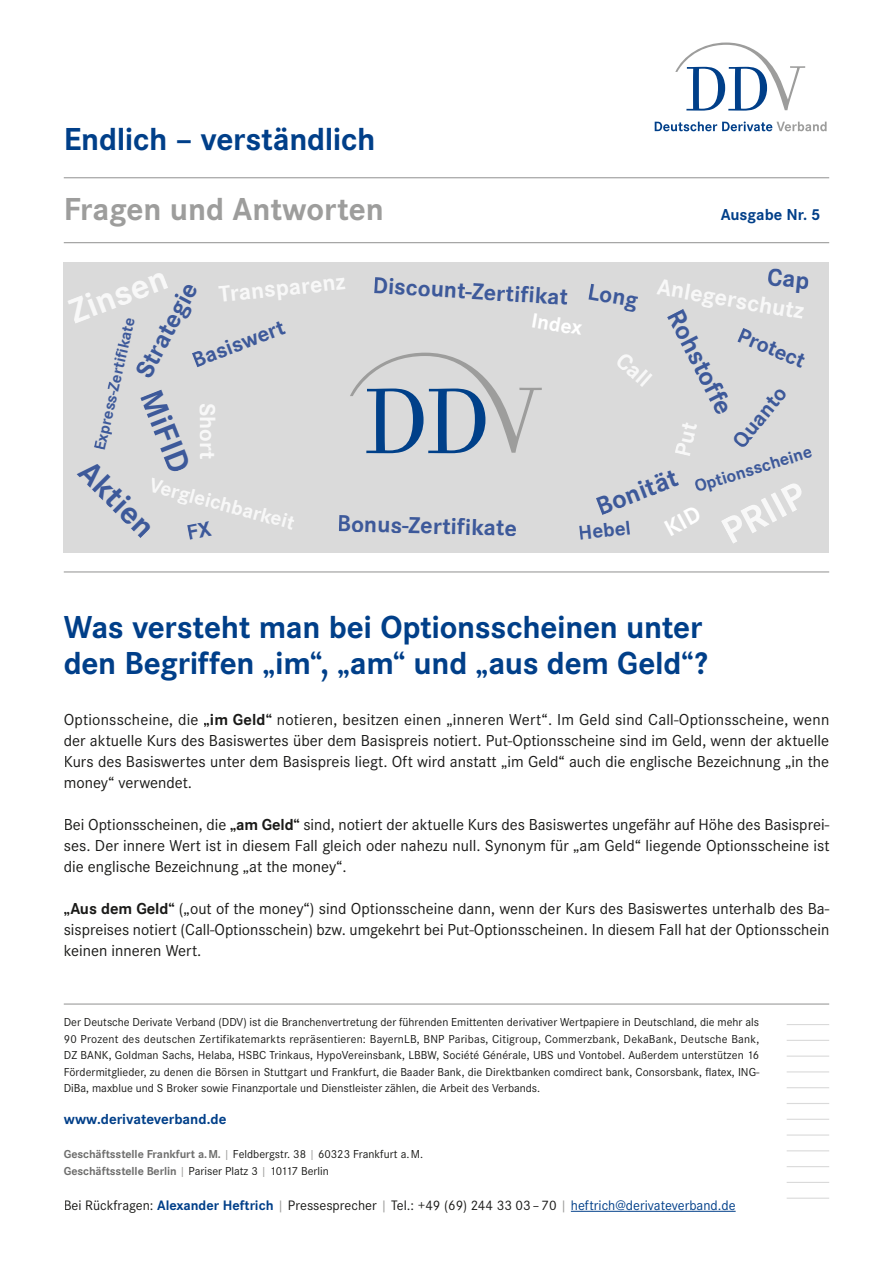
<style>
.page{position:relative;width:893px;height:1263px;background:#fff}
.page>*{position:absolute;margin:0;border:0;box-sizing:border-box;transform-origin:0 0}
.t1{font:700 39px "Corporate STOT";color:#f8f8f8}
.t2{font:700 36px "Corporate STOT";color:#f8f8f8}
.t3{font:700 34.05px "Corporate STOT";color:#3d599a}
.t4{font:700 33px/36px "Corporate STOT";letter-spacing:-.01em;color:#003f89}
.t5{font:700 33px "Corporate STOT";color:#9d9d9c}
.t6{font:700 33px "Corporate STOT";color:#3d599a}
.t7{font:700 27px "Corporate STOT";color:#3d599a}
.t8{font:700 26.25px "Corporate STOT";color:#3d599a}
.t9{font:700 24px "Corporate STOT";color:#3d599a}
.t10{font:700 24px "Corporate STOT";color:#f8f8f8}
.t11{font:700 23.55px "Corporate STOT";letter-spacing:-.005em;color:#f8f8f8}
.t12{font:700 22.5px "Corporate STOT";color:#3d599a}
.t13{font:700 21.45px "Corporate STOT";color:#fff}
.t14{font:700 21px "Corporate STOT";color:#f8f8f8}
.t15{font:700 21px "Corporate STOT";color:#3d599a}
.t16{font:700 18px "Corporate STOT";color:#3d599a}
.t17{font:16.5px/21px "Corporate STOT";color:#1a1a18;text-align:justify}
.t18{font:700 16.5px "Corporate STOT";color:#3d599a}
.t19{font:700 16.5px "Corporate STOT";color:#003f89}
.t20{font:700 15px "Corporate STOT";color:#003f89}
.t21{font:14.25px "Corporate STOT";color:#1a1a18}
.t22{font:12px/16.5px "Corporate STOT";color:#1a1a18;text-align:justify}
.s1{font-weight:700}
.s2{font-weight:700;color:#6f6f6e}
.s3{color:#9d9d9c}
.s4{font-weight:700;color:#003f89}
.s5{color:#003f89}
</style>
<div class="page">
<div style="left:64px;top:263px;width:765px;height:290px;background:#dadada"></div>
<hr style="left:64px;top:177px;width:765px;height:1px;background:#9d9d9c">
<hr style="left:64px;top:242px;width:765px;height:1px;background:#9d9d9c">
<svg style="left:675px;top:43px;width:130px;height:68px"></svg>
<svg style="left:655px;top:121px;width:172px;height:10px"></svg>
<hr style="left:787px;top:1024px;width:42px;height:1px;background:#dadada">
<hr style="left:787px;top:1150px;width:42px;height:1px;background:#dadada">
<hr style="left:787px;top:1087px;width:42px;height:1px;background:#dadada">
<hr style="left:787px;top:1055px;width:42px;height:2px;background:#dadada">
<hr style="left:787px;top:1182px;width:42px;height:1px;background:#dadada">
<hr style="left:787px;top:1119px;width:42px;height:1px;background:#dadada">
<hr style="left:787px;top:1040px;width:42px;height:1px;background:#dadada">
<hr style="left:787px;top:1166px;width:42px;height:1px;background:#dadada">
<hr style="left:787px;top:1103px;width:42px;height:1px;background:#dadada">
<hr style="left:787px;top:1071px;width:42px;height:1px;background:#dadada">
<hr style="left:787px;top:1197px;width:42px;height:2px;background:#dadada">
<hr style="left:787px;top:1134px;width:42px;height:1px;background:#dadada">
<hr style="left:64px;top:1003px;width:765px;height:1px;background:#9d9d9c">
<hr style="left:571px;top:1211px;width:165px;height:1px;background:#003f89">
<hr style="left:64px;top:571px;width:765px;height:1px;background:#9d9d9c">
<svg style="left:350px;top:352px;width:192px;height:102px"></svg>
<h3 class="t4" style="left:64px;top:122px;width:313px">Endlich – verständlich</h3>
<h3 class="t5" style="left:64px;top:191px;width:322px">Fragen und Antworten</h3>
<p class="t19" style="left:721px;top:205px;width:101px">Ausgabe Nr. 5</p>
<h2 class="t2" style="left:63px;top:293px;width:104px;rotate:-21deg">Zinsen</h2>
<h3 class="t9" style="left:374px;top:270px;width:197px;rotate:4deg">Discount-Zertifikat</h3>
<h3 class="t10" style="left:217px;top:281px;width:129px;rotate:-6deg">Transparenz</h3>
<h3 class="t10" style="left:660px;top:272px;width:150px;rotate:10deg">Anlegerschutz</h3>
<h3 class="t8" style="left:129px;top:369px;width:106px;rotate:-62deg">Strategie</h3>
<h3 class="t9" style="left:590px;top:278px;width:53px;rotate:10deg">Long</h3>
<h3 class="t7" style="left:688px;top:304px;width:116px;rotate:63deg">Rohstoffe</h3>
<h3 class="t13" style="left:534px;top:307px;width:53px;rotate:10deg">Index</h3>
<p class="t18" style="left:90px;top:448px;width:137px;rotate:-77deg">Express-Zertifikate</p>
<h3 class="t12" style="left:188px;top:349px;width:99px;rotate:-21deg">Basiswert</h3>
<h3 class="t12" style="left:744px;top:322px;width:73px;rotate:23deg">Protect</h3>
<h3 class="t10" style="left:628px;top:346px;width:41px;rotate:41deg">Call</h3>
<h3 class="t12" style="left:727px;top:437px;width:73px;rotate:-51deg">Quanto</h3>
<h3 class="t3" style="left:168px;top:384px;width:87px;rotate:68deg">MiFID</h3>
<h3 class="t11" style="left:221px;top:403px;width:58px;rotate:90deg">Short</h3>
<p class="t16" style="left:692px;top:477px;width:123px;rotate:-17deg">Optionsscheine</p>
<h3 class="t6" style="left:98px;top:453px;width:95px;rotate:45deg">Aktien</h3>
<h3 class="t7" style="left:591px;top:493px;width:87px;rotate:-21deg">Bonität</h3>
<p class="t14" style="left:153px;top:472px;width:151px;rotate:15deg">Vergleichbarkeit</p>
<h1 class="t1" style="left:714px;top:514px;width:91px;rotate:-28deg">PRIIP</h1>
<h3 class="t9" style="left:337px;top:510px;width:181px;rotate:1deg">Bonus-Zertifikate</h3>
<p class="t15" style="left:577px;top:521px;width:54px;rotate:-6deg">Hebel</p>
<h3 class="t4" style="left:64px;top:610px;width:645px">Was versteht man bei Optionsscheinen unter den Begriffen „im“, „am“ und „aus dem Geld“?</h3>
<p class="t17" style="left:64px;top:709px;width:767px">Optionsscheine, die <span class="s1">„im Geld“</span> notieren, besitzen einen „inneren Wert“. Im Geld sind Call-Optionsscheine, wenn der aktuelle Kurs des Basiswertes über dem Basispreis notiert. Put-Optionsscheine sind im Geld, wenn der aktuelle Kurs des Basiswertes unter dem Basispreis liegt. Oft wird anstatt „im Geld“ auch die englische Bezeichnung „in the money“ verwendet.</p>
<p class="t17" style="left:64px;top:814px;width:767px">Bei Optionsscheinen, die <span class="s1">„am Geld“</span> sind, notiert der aktuelle Kurs des Basiswertes ungefähr auf Höhe des Basisprei&shy;ses. Der innere Wert ist in diesem Fall gleich oder nahezu null. Synonym für „am Geld“ liegende Optionsscheine ist die englische Bezeichnung „at the money“.</p>
<p class="t17" style="left:64px;top:898px;width:767px"><span class="s1">„Aus dem Geld“</span> („out of the money“) sind Optionsscheine dann, wenn der Kurs des Basiswertes unterhalb des Ba&shy;sispreises notiert (Call-Optionsschein) bzw. umgekehrt bei Put-Optionsscheinen. In diesem Fall hat der Optionsschein keinen inneren Wert.</p>
<p class="t22" style="left:64px;top:1014px;width:697px">Der Deutsche Derivate Verband (DDV) ist die Branchenvertretung der führenden Emittenten derivativer Wertpapiere in Deutschland, die mehr als 90 Prozent des deutschen Zertifikatemarkts repräsentieren: BayernLB, BNP Paribas, Citigroup, Commerzbank, DekaBank, Deutsche Bank, DZ BANK, Goldman Sachs, Helaba, HSBC Trinkaus, HypoVereinsbank, LBBW, Société Générale, UBS und Vontobel. Außerdem unterstützen 16<br>Fördermitglieder, zu denen die Börsen in Stuttgart und Frankfurt, die Baader Bank, die Direktbanken comdirect bank, Consorsbank, flatex, ING-DiBa, maxblue und S Broker sowie Finanzportale und Dienstleister zählen, die Arbeit des Verbands.</p>
<p class="t20" style="left:64px;top:1111px;width:164px">www.derivateverband.de</p>
<p class="t22" style="left:64px;top:1146px;width:361px"><span class="s2">Geschäftsstelle Frankfurt a. M.</span> <span class="s3">|</span> Feldbergstr. 38 <span class="s3">|</span> 60323 Frankfurt a. M.<br><span class="s2">Geschäftsstelle Berlin</span> <span class="s3">|</span> Pariser Platz 3 <span class="s3">|</span> 10117 Berlin</p>
<p class="t21" style="left:64px;top:1197px;width:673px">Bei Rückfragen: <span class="s4">Alexander Heftrich</span> <span class="s3">|</span> Pressesprecher <span class="s3">|</span> Tel.: +49 (69) 244 33 03 – 70 <span class="s3">|</span> <span class="s5">heftrich@derivateverband.de</span></p>
</div>
